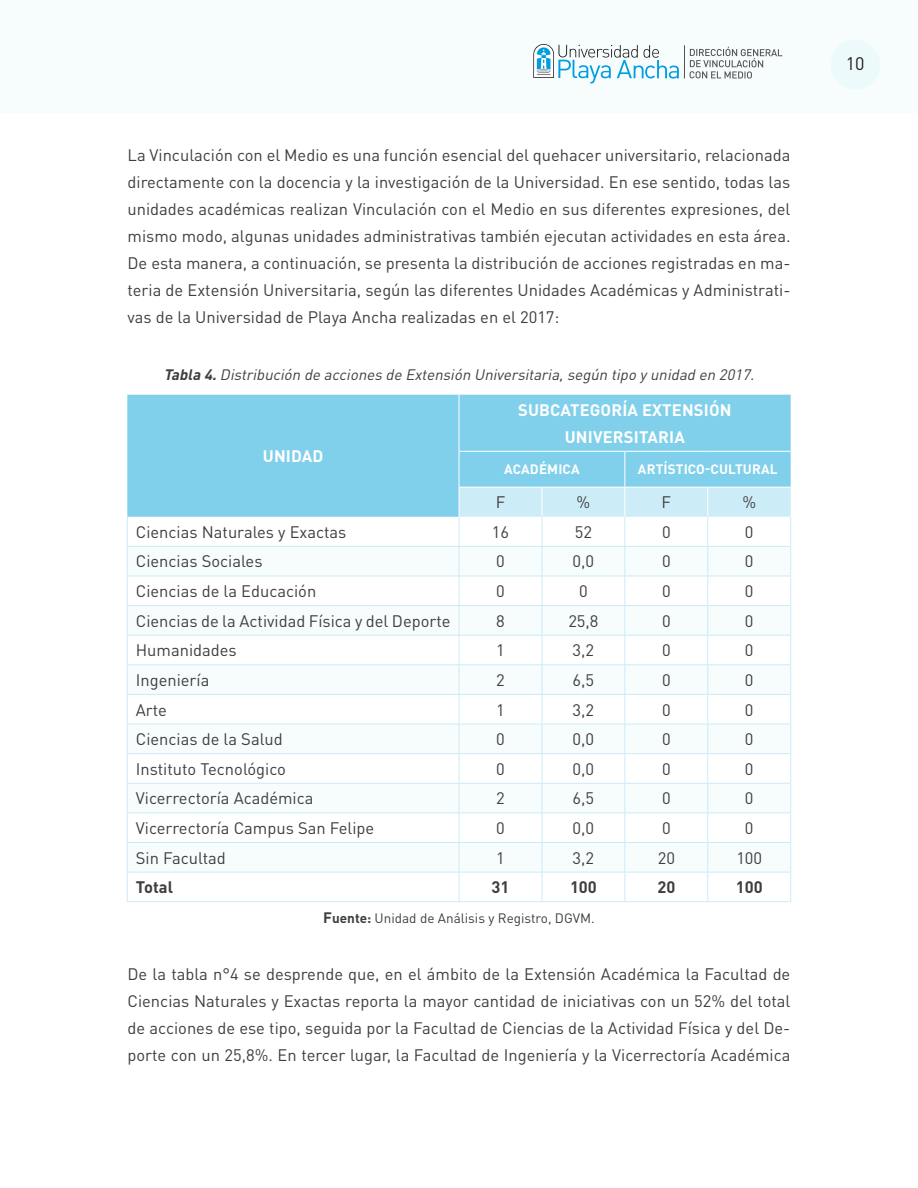
<style>
.page{position:relative;width:918px;height:1188px;background:#fff}
.page>*{position:absolute;margin:0;border:0;box-sizing:border-box;transform-origin:0 0}
.t1{font:18px "DIN Pro";color:#231f20}
.t2{font:16.5px/27px "DIN Pro";color:#3e3e3f;text-align:justify}
.t3{font:700 16.5px/27px "DIN Pro";letter-spacing:.01em;color:#fff;text-align:center}
.t4{font:700 16.5px "DIN Pro";color:#3e3e3f}
.t5{font:italic 15px "DIN Pro";color:#3e3e3f}
.t6{font:13.5px "DIN Pro";color:#3e3e3f}
.t7{font:700 13.5px "DIN Pro";letter-spacing:.01em;color:#fff}
.s1{font-weight:700}
.s2{font-weight:700;font-size:15px}
</style>
<div class="page">
<div style="left:0;top:0;width:918px;height:112px;background:#f7fcfc"></div>
<svg style="left:533px;top:44px;width:146px;height:40px"></svg>
<svg style="left:690px;top:47px;width:92px;height:32px"></svg>
<hr style="left:684px;top:45px;width:1px;height:33px;background:#3d3d3b">
<div style="left:830px;top:40px;width:50px;height:49px;background:#edfafb;border-radius:50%"></div>
<div style="left:127px;top:395px;width:664px;height:122px;background:#80d0ec"></div>
<svg style="left:128px;top:547px;width:331px;height:325px"></svg>
<hr style="left:127px;top:901px;width:332px;height:1px;background:#cbecf7">
<hr style="left:459px;top:901px;width:83px;height:1px;background:#cbecf7">
<hr style="left:542px;top:901px;width:83px;height:1px;background:#cbecf7">
<hr style="left:625px;top:901px;width:83px;height:1px;background:#cbecf7">
<hr style="left:708px;top:901px;width:83px;height:1px;background:#cbecf7">
<hr style="left:127px;top:546px;width:332px;height:1px;background:#cbecf7">
<hr style="left:127px;top:576px;width:332px;height:1px;background:#cbecf7">
<hr style="left:127px;top:605px;width:332px;height:1px;background:#cbecf7">
<hr style="left:127px;top:635px;width:332px;height:1px;background:#cbecf7">
<hr style="left:127px;top:664px;width:332px;height:1px;background:#cbecf7">
<hr style="left:127px;top:694px;width:332px;height:1px;background:#cbecf7">
<hr style="left:127px;top:724px;width:332px;height:1px;background:#cbecf7">
<hr style="left:127px;top:753px;width:332px;height:1px;background:#cbecf7">
<hr style="left:127px;top:783px;width:332px;height:1px;background:#cbecf7">
<hr style="left:127px;top:813px;width:332px;height:1px;background:#cbecf7">
<hr style="left:127px;top:842px;width:332px;height:1px;background:#cbecf7">
<svg style="left:127px;top:517px;width:1px;height:384px"></svg>
<hr style="left:127px;top:872px;width:332px;height:1px;background:#cbecf7">
<hr style="left:459px;top:395px;width:1px;height:56px;background:#fff">
<hr style="left:459px;top:451px;width:83px;height:1px;background:#fff">
<hr style="left:459px;top:452px;width:1px;height:35px;background:#fff">
<hr style="left:542px;top:451px;width:83px;height:1px;background:#fff">
<hr style="left:625px;top:451px;width:83px;height:1px;background:#fff">
<hr style="left:624px;top:452px;width:1px;height:35px;background:#fff">
<hr style="left:708px;top:451px;width:83px;height:1px;background:#fff">
<svg style="left:459px;top:487px;width:332px;height:414px"></svg>
<p class="t2" style="left:128px;top:141px;width:664px">La Vinculación con el Medio es una función esencial del quehacer universitario, relacionada directamente con la docencia y la investigación de la Universidad. En ese sentido, todas las unidades académicas realizan Vinculación con el Medio en sus diferentes expresiones, del mismo modo, algunas unidades administrativas también ejecutan actividades en esta área.<br>De esta manera, a continuación, se presenta la distribución de acciones registradas en ma&shy;teria de Extensión Universitaria, según las diferentes Unidades Académicas y Administrati&shy;vas de la Universidad de Playa Ancha realizadas en el 2017:</p>
<p class="t5" style="left:164px;top:365px;width:596px"><span class="s1">Tabla 4.</span>Distribución de acciones de Extensión Universitaria,según tipo yunidad en 2017.</p>
<p class="t3" style="left:263px;top:442px;width:62px">UNIDAD</p>
<p class="t3" style="left:518px;top:396px;width:215px">SUBCATEGORÍA EXTENSIÓN<br>UNIVERSITARIA</p>
<p class="t7" style="left:504px;top:460px;width:77px">ACADÉMICA</p>
<p class="t7" style="left:638px;top:460px;width:141px">ARTÍSTICO-CULTURAL</p>
<p class="t2" style="left:496px;top:488px;width:11px">F</p>
<p class="t2" style="left:577px;top:488px;width:15px">%</p>
<p class="t2" style="left:662px;top:488px;width:11px">F</p>
<p class="t2" style="left:742px;top:488px;width:15px">%</p>
<p class="t2" style="left:136px;top:518px;width:212px">Ciencias Naturales y Exactas</p>
<p class="t2" style="left:492px;top:518px;width:19px">16</p>
<p class="t2" style="left:575px;top:518px;width:19px">52</p>
<p class="t2" style="left:662px;top:518px;width:10px">0</p>
<p class="t2" style="left:745px;top:518px;width:10px">0</p>
<p class="t2" style="left:136px;top:547px;width:128px">Ciencias Sociales</p>
<p class="t2" style="left:496px;top:547px;width:10px">0</p>
<p class="t2" style="left:573px;top:547px;width:23px">0,0</p>
<p class="t2" style="left:662px;top:547px;width:10px">0</p>
<p class="t2" style="left:745px;top:547px;width:10px">0</p>
<p class="t2" style="left:136px;top:577px;width:182px">Ciencias de la Educación</p>
<p class="t2" style="left:496px;top:577px;width:10px">0</p>
<p class="t2" style="left:579px;top:577px;width:10px">0</p>
<p class="t2" style="left:662px;top:577px;width:10px">0</p>
<p class="t2" style="left:745px;top:577px;width:10px">0</p>
<p class="t2" style="left:136px;top:607px;width:316px">Ciencias de la Actividad Física y del Deporte</p>
<p class="t2" style="left:496px;top:607px;width:10px">8</p>
<p class="t2" style="left:568px;top:607px;width:32px">25,8</p>
<p class="t2" style="left:662px;top:607px;width:10px">0</p>
<p class="t2" style="left:745px;top:607px;width:10px">0</p>
<p class="t2" style="left:136px;top:636px;width:102px">Humanidades</p>
<p class="t2" style="left:496px;top:636px;width:10px">1</p>
<p class="t2" style="left:573px;top:636px;width:23px">3,2</p>
<p class="t2" style="left:662px;top:636px;width:10px">0</p>
<p class="t2" style="left:745px;top:636px;width:10px">0</p>
<p class="t2" style="left:136px;top:666px;width:75px">Ingeniería</p>
<p class="t2" style="left:496px;top:666px;width:10px">2</p>
<p class="t2" style="left:573px;top:666px;width:23px">6,5</p>
<p class="t2" style="left:662px;top:666px;width:10px">0</p>
<p class="t2" style="left:745px;top:666px;width:10px">0</p>
<p class="t2" style="left:136px;top:695px;width:33px">Arte</p>
<p class="t2" style="left:496px;top:695px;width:10px">1</p>
<p class="t2" style="left:573px;top:695px;width:23px">3,2</p>
<p class="t2" style="left:662px;top:695px;width:10px">0</p>
<p class="t2" style="left:745px;top:695px;width:10px">0</p>
<p class="t2" style="left:136px;top:725px;width:149px">Ciencias de la Salud</p>
<p class="t2" style="left:496px;top:725px;width:10px">0</p>
<p class="t2" style="left:573px;top:725px;width:23px">0,0</p>
<p class="t2" style="left:662px;top:725px;width:10px">0</p>
<p class="t2" style="left:745px;top:725px;width:10px">0</p>
<p class="t2" style="left:136px;top:755px;width:152px">Instituto Tecnológico</p>
<p class="t2" style="left:496px;top:755px;width:10px">0</p>
<p class="t2" style="left:573px;top:755px;width:23px">0,0</p>
<p class="t2" style="left:662px;top:755px;width:10px">0</p>
<p class="t2" style="left:745px;top:755px;width:10px">0</p>
<p class="t2" style="left:136px;top:784px;width:179px">Vicerrectoría Académica</p>
<p class="t2" style="left:496px;top:784px;width:10px">2</p>
<p class="t2" style="left:573px;top:784px;width:23px">6,5</p>
<p class="t2" style="left:662px;top:784px;width:10px">0</p>
<p class="t2" style="left:745px;top:784px;width:10px">0</p>
<p class="t2" style="left:136px;top:814px;width:240px">Vicerrectoría Campus San Felipe</p>
<p class="t2" style="left:496px;top:814px;width:10px">0</p>
<p class="t2" style="left:573px;top:814px;width:23px">0,0</p>
<p class="t2" style="left:662px;top:814px;width:10px">0</p>
<p class="t2" style="left:745px;top:814px;width:10px">0</p>
<p class="t2" style="left:136px;top:844px;width:92px">Sin Facultad</p>
<p class="t2" style="left:496px;top:844px;width:10px">1</p>
<p class="t2" style="left:573px;top:844px;width:23px">3,2</p>
<p class="t2" style="left:658px;top:844px;width:19px">20</p>
<p class="t2" style="left:736px;top:844px;width:27px">100</p>
<p class="t4" style="left:136px;top:876px;width:39px">Total</p>
<p class="t4" style="left:492px;top:876px;width:19px">31</p>
<p class="t4" style="left:570px;top:876px;width:28px">100</p>
<p class="t4" style="left:657px;top:876px;width:19px">20</p>
<p class="t4" style="left:736px;top:876px;width:28px">100</p>
<p class="t6" style="left:323px;top:909px;width:273px"><span class="s2">F</span><span class="s1">uente:</span> Unidad de Análisis y Registro, DGVM.</p>
<p class="t2" style="left:128px;top:960px;width:664px">De la tabla n°4 se desprende que, en el ámbito de la Extensión Académica la Facultad de Ciencias Naturales y Exactas reporta la mayor cantidad de iniciativas con un 52% del total de acciones de ese tipo, seguida por la Facultad de Ciencias de la Actividad Física y del De&shy;porte con un 25,8%. En tercer lugar, la Facultad de Ingeniería y la Vicerrectoría Académica</p>
<p class="t1" style="left:846px;top:51px;width:20px">10</p>
</div>
